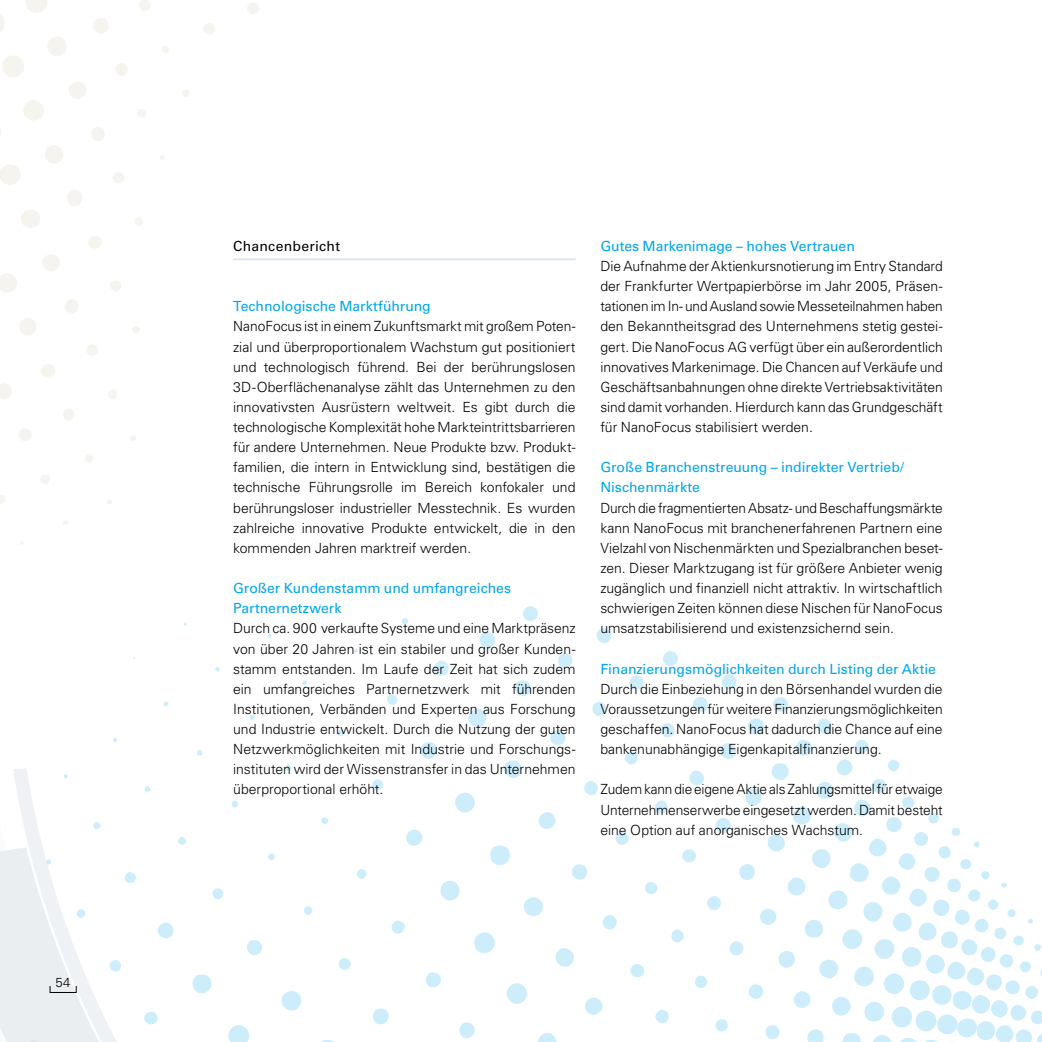
<style>
.page{position:relative;width:1042px;height:1042px;background:#fff}
.page>*{position:absolute;margin:0;border:0;box-sizing:border-box;transform-origin:0 0}
.t1{font:300 14px/20.1px "Univers LT Std";color:#000;text-align:justify}
.t2{font:14px/20.1px "Univers LT Std";letter-spacing:-.005em;color:#00a6eb}
.t3{font:14px "Univers LT Std";letter-spacing:.015em;color:#000}
.t4{font:300 13.12px "Univers LT Std";color:#000}
</style>
<div class="page">
<svg style="left:0;top:396px;width:487px;height:476px"></svg>
<div style="left:69px;top:81px;width:17px;height:18px;background:#f6f4ee;border-radius:50%"></div>
<div style="left:137px;top:109px;width:9px;height:9px;background:#f6f4ee;border-radius:50%"></div>
<div style="left:182px;top:89px;width:7px;height:8px;background:#f6f4ee;border-radius:50%"></div>
<div style="left:115px;top:63px;width:13px;height:13px;background:#f6f4ee;border-radius:50%"></div>
<div style="left:2px;top:55px;width:22px;height:23px;background:#f6f4ee;border-radius:50%"></div>
<div style="left:91px;top:126px;width:14px;height:15px;background:#f6f4ee;border-radius:50%"></div>
<div style="left:23px;top:100px;width:21px;height:21px;background:#f6f4ee;border-radius:50%"></div>
<svg style="left:160px;top:155px;width:5px;height:5px"></svg>
<div style="left:45px;top:145px;width:18px;height:19px;background:#f6f4ee;border-radius:50%"></div>
<div style="left:47px;top:37px;width:20px;height:19px;background:#f6f4ee;border-radius:50%"></div>
<div style="left:162px;top:45px;width:7px;height:8px;background:#f6f4ee;border-radius:50%"></div>
<div style="left:113px;top:172px;width:11px;height:11px;background:#f6f4ee;border-radius:50%"></div>
<div style="left:93px;top:18px;width:16px;height:16px;background:#f6f4ee;border-radius:50%"></div>
<div style="left:203px;top:23px;width:12px;height:12px;background:#f6f4ee;border-radius:50%"></div>
<svg style="left:0;top:14px;width:5px;height:18px"></svg>
<div style="left:19px;top:318px;width:18px;height:17px;background:#f6f4ee;border-radius:50%"></div>
<div style="left:108px;top:389px;width:9px;height:10px;background:#f6f4ee;border-radius:50%"></div>
<svg style="left:0;top:383px;width:12px;height:16px"></svg>
<div style="left:41px;top:364px;width:14px;height:14px;background:#f6f4ee;border-radius:50%"></div>
<div style="left:86px;top:344px;width:12px;height:12px;background:#f6f4ee;border-radius:50%"></div>
<div style="left:0;top:165px;width:21px;height:20px;background:#f6f4ee;border-radius:50%"></div>
<svg style="left:130px;top:435px;width:6px;height:6px"></svg>
<div style="left:85px;top:454px;width:8px;height:9px;background:#f6f4ee;border-radius:50%"></div>
<div style="left:63px;top:409px;width:12px;height:11px;background:#f6f4ee;border-radius:50%"></div>
<div style="left:21px;top:209px;width:19px;height:19px;background:#f6f4ee;border-radius:50%"></div>
<div style="left:135px;top:217px;width:8px;height:9px;background:#f6f4ee;border-radius:50%"></div>
<div style="left:132px;top:326px;width:8px;height:8px;background:#f6f4ee;border-radius:50%"></div>
<div style="left:67px;top:190px;width:15px;height:16px;background:#f6f4ee;border-radius:50%"></div>
<div style="left:88px;top:236px;width:14px;height:13px;background:#f6f4ee;border-radius:50%"></div>
<div style="left:42px;top:254px;width:18px;height:17px;background:#f6f4ee;border-radius:50%"></div>
<div style="left:65px;top:299px;width:13px;height:15px;background:#f6f4ee;border-radius:50%"></div>
<svg style="left:0;top:273px;width:17px;height:19px"></svg>
<div style="left:110px;top:281px;width:11px;height:10px;background:#f6f4ee;border-radius:50%"></div>
<div style="left:18px;top:428px;width:14px;height:13px;background:#f6f4ee;border-radius:50%"></div>
<svg style="left:26px;top:0;width:21px;height:13px"></svg>
<div style="left:139px;top:0;width:12px;height:11px;background:#f6f4ee;border-radius:50%"></div>
<svg style="left:107px;top:500px;width:5px;height:4px"></svg>
<svg style="left:0;top:495px;width:6px;height:8px"></svg>
<svg style="left:20px;top:542px;width:4px;height:3px"></svg>
<svg style="left:63px;top:520px;width:6px;height:5px"></svg>
<div style="left:40px;top:474px;width:10px;height:10px;background:#f6f4ee;border-radius:50%"></div>
<div style="left:247px;top:2px;width:12px;height:12px;background:#f6f4ee;border-radius:50%"></div>
<svg style="left:722px;top:674px;width:15px;height:16px"></svg>
<svg style="left:558px;top:653px;width:15px;height:15px"></svg>
<svg style="left:490px;top:845px;width:20px;height:20px"></svg>
<svg style="left:524px;top:897px;width:19px;height:19px"></svg>
<svg style="left:479px;top:632px;width:17px;height:16px"></svg>
<svg style="left:506px;top:983px;width:21px;height:21px"></svg>
<svg style="left:467px;top:708px;width:20px;height:19px"></svg>
<svg style="left:504px;top:760px;width:18px;height:18px"></svg>
<svg style="left:454px;top:792px;width:22px;height:21px"></svg>
<svg style="left:585px;top:997px;width:18px;height:18px"></svg>
<svg style="left:538px;top:812px;width:18px;height:17px"></svg>
<svg style="left:555px;top:948px;width:19px;height:19px"></svg>
<svg style="left:571px;top:864px;width:16px;height:16px"></svg>
<svg style="left:515px;top:680px;width:16px;height:16px"></svg>
<svg style="left:459px;top:1022px;width:16px;height:17px"></svg>
<svg style="left:386px;top:694px;width:12px;height:11px"></svg>
<svg style="left:406px;top:829px;width:17px;height:17px"></svg>
<svg style="left:401px;top:618px;width:7px;height:7px"></svg>
<svg style="left:433px;top:660px;width:16px;height:16px"></svg>
<svg style="left:474px;top:932px;width:21px;height:22px"></svg>
<svg style="left:419px;top:741px;width:19px;height:18px"></svg>
<svg style="left:440px;top:880px;width:20px;height:21px"></svg>
<svg style="left:629px;top:675px;width:15px;height:15px"></svg>
<svg style="left:663px;top:651px;width:15px;height:15px"></svg>
<svg style="left:584px;top:781px;width:14px;height:14px"></svg>
<svg style="left:550px;top:730px;width:16px;height:15px"></svg>
<svg style="left:523px;top:606px;width:15px;height:15px"></svg>
<svg style="left:596px;top:628px;width:15px;height:15px"></svg>
<svg style="left:592px;top:701px;width:14px;height:15px"></svg>
<svg style="left:426px;top:972px;width:15px;height:16px"></svg>
<svg style="left:615px;top:697px;width:427px;height:345px"></svg>
<svg style="left:602px;top:915px;width:15px;height:14px"></svg>
<svg style="left:267px;top:853px;width:8px;height:7px"></svg>
<svg style="left:197px;top:750px;width:6px;height:5px"></svg>
<svg style="left:163px;top:701px;width:5px;height:6px"></svg>
<svg style="left:183px;top:623px;width:4px;height:3px"></svg>
<svg style="left:63px;top:774px;width:5px;height:4px"></svg>
<svg style="left:215px;top:667px;width:5px;height:4px"></svg>
<svg style="left:231px;top:800px;width:7px;height:7px"></svg>
<svg style="left:281px;top:991px;width:21px;height:20px"></svg>
<svg style="left:113px;top:737px;width:5px;height:5px"></svg>
<svg style="left:93px;top:822px;width:8px;height:8px"></svg>
<svg style="left:144px;top:786px;width:7px;height:6px"></svg>
<svg style="left:0;top:872px;width:263px;height:170px"></svg>
<svg style="left:178px;top:836px;width:8px;height:8px"></svg>
<svg style="left:356px;top:869px;width:11px;height:10px"></svg>
<div style="left:337px;top:729px;width:7px;height:7px;background:#cdedfb;border-radius:3px"></div>
<svg style="left:302px;top:680px;width:5px;height:5px"></svg>
<svg style="left:373px;top:1008px;width:16px;height:17px"></svg>
<svg style="left:372px;top:779px;width:11px;height:12px"></svg>
<svg style="left:354px;top:648px;width:4px;height:5px"></svg>
<svg style="left:391px;top:920px;width:14px;height:14px"></svg>
<svg style="left:304px;top:906px;width:9px;height:9px"></svg>
<svg style="left:321px;top:1040px;width:13px;height:2px"></svg>
<svg style="left:285px;top:764px;width:6px;height:7px"></svg>
<svg style="left:249px;top:715px;width:6px;height:5px"></svg>
<svg style="left:338px;top:958px;width:13px;height:12px"></svg>
<div style="left:321px;top:817px;width:7px;height:7px;background:#cdedfb;border-radius:3px"></div>
<svg style="left:267px;top:633px;width:4px;height:5px"></svg>
<svg style="left:538px;top:1033px;width:19px;height:9px"></svg>
<div style="left:77px;top:909px;width:8px;height:9px;background:#cdedfb;border-radius:50%"></div>
<svg style="left:46px;top:859px;width:5px;height:6px"></svg>
<div style="left:50px;top:975px;width:27px;height:18px;border:1px solid #000"></div>
<hr style="left:233px;top:258px;width:342px;height:2px;background:#dbe4e9">
<p class="t4" style="left:56px;top:974px;width:16px">54</p>
<p class="t3" style="left:233px;top:238px;width:108px">Chancenbericht</p>
<p class="t2" style="left:233px;top:296px;width:199px">Technologische Marktführung</p>
<p class="t1" style="left:233px;top:316px;width:344px">NanoFocus ist in einem Zukunftsmarkt mit großem Poten&shy;zial und überproportionalem Wachstum gut positioniert und technologisch führend. Bei der berührungslosen 3D-Oberflächenanalyse zählt das Unternehmen zu den innovativsten Ausrüstern weltweit. Es gibt durch die technologische Komplexität hohe Markteintrittsbarrieren für andere Unternehmen. Neue Produkte bzw. Produkt&shy;familien, die intern in Entwicklung sind, bestätigen die technische Führungsrolle im Bereich konfokaler und berührungsloser industrieller Messtechnik. Es wurden zahlreiche innovative Produkte entwickelt, die in den kommenden Jahren marktreif werden.</p>
<p class="t2" style="left:233px;top:578px;width:279px">Großer Kundenstamm und umfangreiches<br>Partnernetzwerk</p>
<p class="t1" style="left:233px;top:618px;width:344px">Durch ca. 900 verkaufte Systeme und eine Marktpräsenz von über 20 Jahren ist ein stabiler und großer Kunden&shy;stamm entstanden. Im Laufe der Zeit hat sich zudem ein umfangreiches Partnernetzwerk mit führenden Institutionen, Verbänden und Experten aus Forschung und Industrie entwickelt. Durch die Nutzung der guten Netzwerkmöglichkeiten mit Industrie und Forschungs&shy;instituten wird der Wissenstransfer in das Unternehmen überproportional erhöht.</p>
<p class="t2" style="left:600px;top:236px;width:256px">Gutes Markenimage – hohes Vertrauen</p>
<p class="t1" style="left:600px;top:256px;width:344px">Die Aufnahme der Aktienkursnotierung im Entry Standard der Frankfurter Wertpapierbörse im Jahr 2005, Präsen&shy;tationen im In- und Ausland sowie Messeteilnahmen haben den Bekanntheitsgrad des Unternehmens stetig gestei&shy;gert. Die NanoFocus AG verfügt über ein außerordentlich innovatives Markenimage. Die Chancen auf Verkäufe und Geschäftsanbahnungen ohne direkte Vertriebsaktivitäten sind damit vorhanden. Hierdurch kann das Grundgeschäft für NanoFocus stabilisiert werden.</p>
<p class="t2" style="left:600px;top:457px;width:305px">Große Branchenstreuung – indirekter Vertrieb/<br>Nischenmärkte</p>
<p class="t1" style="left:600px;top:497px;width:344px">Durch die fragmentierten Absatz- und Beschaffungsmärkte kann NanoFocus mit branchenerfahrenen Partnern eine Vielzahl von Nischenmärkten und Spezialbranchen beset&shy;zen. Dieser Marktzugang ist für größere Anbieter wenig zugänglich und finanziell nicht attraktiv. In wirtschaftlich schwierigen Zeiten können diese Nischen für NanoFocus umsatzstabilisierend und existenzsichernd sein.</p>
<p class="t2" style="left:600px;top:659px;width:337px">Finanzierungsmöglichkeiten durch Listing der Aktie</p>
<p class="t1" style="left:600px;top:679px;width:344px">Durch die Einbeziehung in den Börsenhandel wurden die Voraussetzungen für weitere Finanzierungsmöglichkeiten geschaffen. NanoFocus hat dadurch die Chance auf eine bankenunabhängige Eigenkapitalfinanzierung.</p>
<p class="t1" style="left:600px;top:779px;width:344px">Zudem kann die eigene Aktie als Zahlungsmittel für etwaige Unternehmenserwerbe eingesetzt werden. Damit besteht eine Option auf anorganisches Wachstum.</p>
</div>
